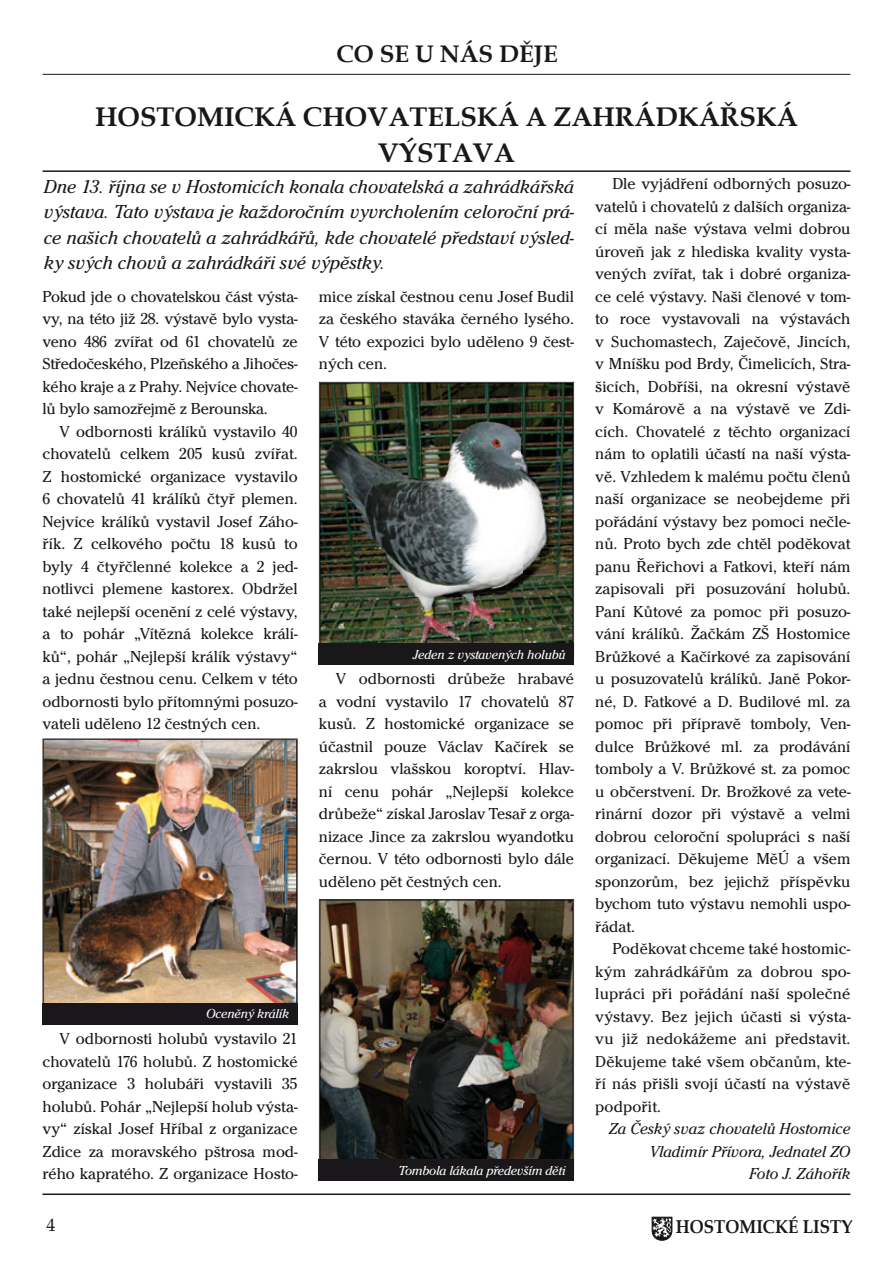
<style>
.page{position:relative;width:893px;height:1263px;background:#fff}
.page>*{position:absolute;margin:0;border:0;box-sizing:border-box;transform-origin:0 0}
.t1{font:700 27px/36px "Book Antiqua";color:#1a171b;text-align:center}
.t2{font:700 24px "Book Antiqua";color:#1a171b}
.t3{font:italic 19.5px/25.5px "Cheltenham Itc TOT";color:#1a171b;text-align:justify}
.t4{font:700 18.6px "Book Antiqua";letter-spacing:.005em;color:#1a171b;scale:.9 1}
.t5{font:18px "Book Antiqua";color:#1a171b}
.t6{font:16.5px/22.5px "Cheltenham Itc TOT";color:#1a171b;text-align:justify}
.t7{font:italic 16.5px/22.5px "Cheltenham Itc TOT";color:#1a171b;text-align:right}
.t8{font:italic 13.5px "Cheltenham Itc TOT";letter-spacing:-.01em;color:#fff}
</style>
<div class="page">
<hr style="left:43px;top:74px;width:807px;height:1px;background:#1a171b">
<svg style="left:651px;top:1216px;width:22px;height:25px"></svg>
<hr style="left:43px;top:170px;width:807px;height:2px;background:#1a171b">
<img style="left:43px;top:738px;width:255px;height:265px">
<img style="left:43px;top:739px;width:254px;height:46px">
<img style="left:43px;top:785px;width:51px;height:218px">
<img style="left:246px;top:785px;width:51px;height:218px">
<img style="left:94px;top:968px;width:152px;height:35px">
<div style="left:43px;top:1003px;width:255px;height:22px;background:#1a171b"></div>
<img style="left:319px;top:382px;width:255px;height:261px">
<img style="left:320px;top:383px;width:253px;height:53px">
<img style="left:320px;top:436px;width:50px;height:207px">
<img style="left:522px;top:436px;width:51px;height:207px">
<div style="left:319px;top:643px;width:255px;height:22px;background:#1a171b"></div>
<img style="left:319px;top:899px;width:255px;height:260px">
<img style="left:320px;top:900px;width:253px;height:53px">
<img style="left:320px;top:953px;width:50px;height:206px">
<img style="left:522px;top:953px;width:51px;height:206px">
<div style="left:319px;top:1159px;width:255px;height:22px;background:#1a171b"></div>
<hr style="left:43px;top:1193px;width:807px;height:2px;background:#1a171b">
<h2 class="t2" style="left:337px;top:40px;width:223px">CO SE U NÁS DĚJE</h2>
<h1 class="t1" style="left:95px;top:99px;width:704px">HOSTOMICKÁ CHOVATELSKÁ A ZAHRÁDKÁŘSKÁ<br>VÝSTAVA</h1>
<p class="t3" style="left:44px;top:175px;width:532px">Dne 13. října se v Hostomicích konala chovatelská a zahrádkářská výstava. Tato výstava je každoročním vyvrcholením celoroční prá&shy;ce našich chovatelů a zahrádkářů, kde chovatelé představí výsled&shy;ky svých chovů a zahrádkáři své výpěstky.</p>
<p class="t6" style="left:319px;top:286px;width:257px">mice získal čestnou cenu Josef Budil za českého staváka černého lysého.<br>V této expozici bylo uděleno 9 čest&shy;ných cen.</p>
<p class="t6" style="left:43px;top:286px;width:257px">Pokud jde o chovatelskou část výsta&shy;vy, na této již 28. výstavě bylo vysta&shy;veno 486 zvířat od 61 chovatelů ze Středočeského, Plzeňského a Jihočes&shy;kého kraje a z Prahy. Nejvíce chovate&shy;lů bylo samozřejmě z Berounska.</p>
<p class="t6" style="left:43px;top:421px;width:257px;text-indent:17px">V odbornosti králíků vystavilo 40 chovatelů celkem 205 kusů zvířat.<br>Z hostomické organizace vystavilo 6 chovatelů 41 králíků čtyř plemen.<br>Nejvíce králíků vystavil Josef Záho&shy;řík. Z celkového počtu 18 kusů to byly 4 čtyřčlenné kolekce a 2 jed&shy;notlivci plemene kastorex. Obdržel také nejlepší ocenění z celé výstavy, a to pohár „Vítězná kolekce králí&shy;ků“, pohár „Nejlepší králík výstavy“ a jednu čestnou cenu. Celkem v této odbornosti bylo přítomnými posuzo&shy;vateli uděleno 12 čestných cen.</p>
<p class="t8" style="left:413px;top:649px;width:154px">Jeden z vystavených holubů</p>
<p class="t6" style="left:319px;top:669px;width:257px;text-indent:17px">V odbornosti drůbeže hrabavé a vodní vystavilo 17 chovatelů 87 kusů. Z hostomické organizace se účastnil pouze Václav Kačírek se zakrslou vlašskou koroptví. Hlav&shy;ní cenu pohár „Nejlepší kolekce drůbeže“ získal Jaroslav Tesař z orga&shy;nizace Jince za zakrslou wyandotku černou. V této odbornosti bylo dále uděleno pět čestných cen.</p>
<p class="t8" style="left:206px;top:1008px;width:84px">Oceněný králík</p>
<p class="t6" style="left:43px;top:1029px;width:257px;text-indent:17px">V odbornosti holubů vystavilo 21 chovatelů 176 holubů. Z hostomické organizace 3 holubáři vystavili 35 holubů. Pohár „Nejlepší holub výsta&shy;vy“ získal Josef Hříbal z organizace Zdice za moravského pštrosa mod&shy;rého kapratého. Z organizace Hosto-</p>
<p class="t8" style="left:398px;top:1165px;width:169px">Tombola lákala především děti</p>
<p class="t6" style="left:595px;top:174px;width:257px;text-indent:17px">Dle vyjádření odborných posuzo&shy;vatelů i chovatelů z dalších organiza&shy;cí měla naše výstava velmi dobrou úroveň jak z hlediska kvality vysta&shy;vených zvířat, tak i dobré organiza&shy;ce celé výstavy. Naši členové v tom&shy;to roce vystavovali na výstavách v Suchomastech, Zaječově, Jincích, v Mníšku pod Brdy, Čimelicích, Stra&shy;šicích, Dobříši, na okresní výstavě v Komárově a na výstavě ve Zdi&shy;cích. Chovatelé z těchto organizací nám to oplatili účastí na naší výsta&shy;vě. Vzhledem k malému počtu členů naší organizace se neobejdeme při pořádání výstavy bez pomoci nečle&shy;nů. Proto bych zde chtěl poděkovat panu Řeřichovi a Fatkovi, kteří nám zapisovali při posuzování holubů.<br>Paní Kůtové za pomoc při posuzo&shy;vání králíků. Žačkám ZŠ Hostomice Brůžkové a Kačírkové za zapisování u posuzovatelů králíků. Janě Pokor&shy;né, D. Fatkové a D. Budilové ml. za pomoc při přípravě tomboly, Ven&shy;dulce Brůžkové ml. za prodávání tomboly a V. Brůžkové st. za pomoc u občerstvení. Dr. Brožkové za vete&shy;rinární dozor při výstavě a velmi dobrou celoroční spolupráci s naší organizací. Děkujeme MěÚ a všem sponzorům, bez jejichž příspěvku bychom tuto výstavu nemohli uspo&shy;řádat.</p>
<p class="t6" style="left:595px;top:939px;width:257px;text-indent:17px">Poděkovat chceme také hostomic&shy;kým zahrádkářům za dobrou spo&shy;lupráci při pořádání naší společné výstavy. Bez jejich účasti si výsta&shy;vu již nedokážeme ani představit.<br>Děkujeme také všem občanům, kte&shy;ří nás přišli svojí účastí na výstavě podpořit.</p>
<p class="t7" style="left:609px;top:1119px;width:243px">Za Český svaz chovatelů Hostomice<br>Vladimír Přívora, Jednatel ZO<br>Foto J. Záhořík</p>
<p class="t5" style="left:46px;top:1214px;width:10px">4</p>
<p class="t4" style="left:676px;top:1216px;width:198px">HOSTOMICKÉ LISTY</p>
</div>
